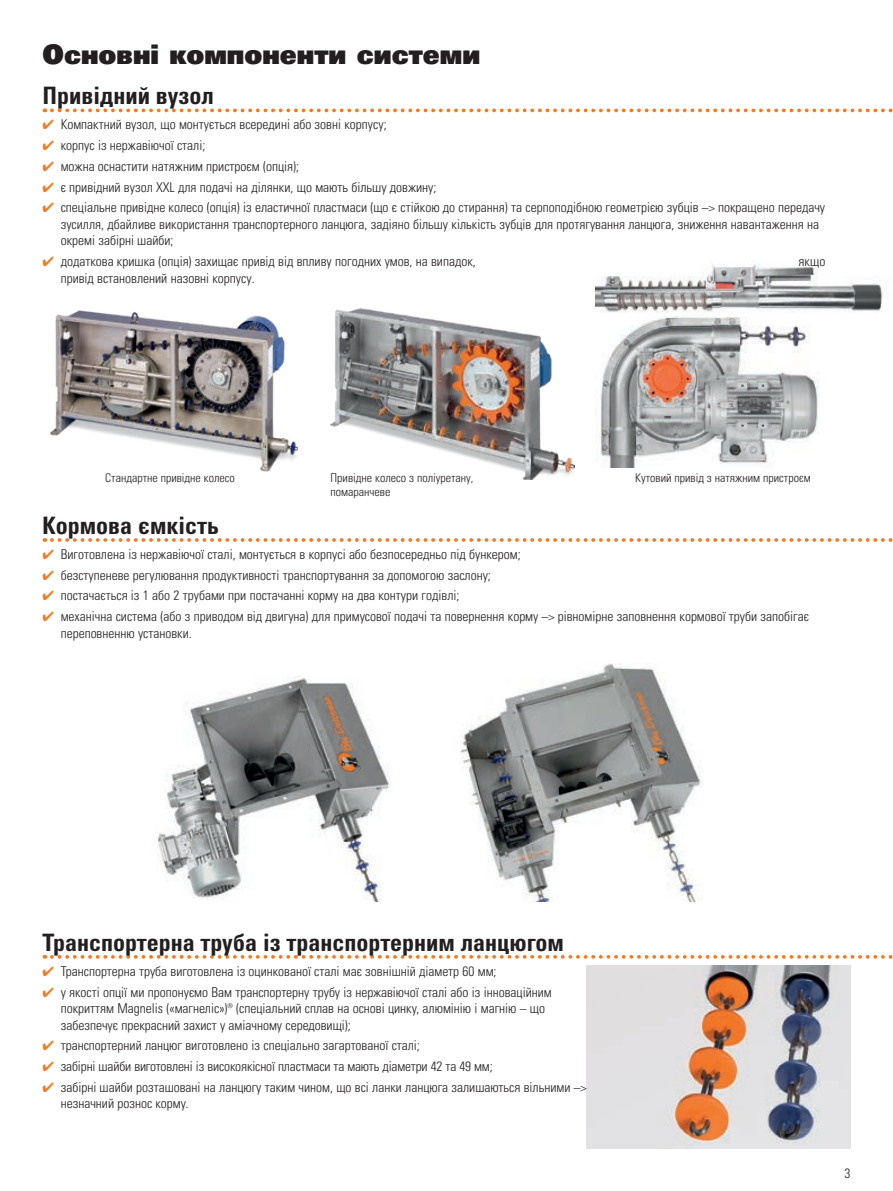
<style>
.page{position:relative;width:893px;height:1191px;background:#fff}
.page>*{position:absolute;margin:0;border:0;box-sizing:border-box;transform-origin:0 0}
.t1{font:27px "Univers LTCYR 85 X Black";color:#231f20}
.t2{font:24px "Univers LTCYR 67 Bold Cond";color:#231f20}
.t3{font:13.5px/16.5px "Univers LTCYR 47 Light Cond";color:#231f20}
.t4{font:300 condensed 13.5px "Univers LT Std";color:#231f20}
.t5{font:12px/14.4px "Univers LTCYR 47 Light Cond";color:#231f20}
.s1{color:#f47921}
</style>
<div class="page">
<img style="left:50px;top:310px;width:248px;height:162px">
<img style="left:330px;top:308px;width:244px;height:171px">
<img style="left:460px;top:663px;width:243px;height:238px">
<img style="left:156px;top:677px;width:234px;height:224px">
<img style="left:587px;top:965px;width:263px;height:183px">
<img style="left:600px;top:317px;width:219px;height:151px">
<img style="left:595px;top:264px;width:288px;height:49px">
<svg style="left:52px;top:955px;width:841px;height:3px"></svg>
<svg style="left:52px;top:538px;width:841px;height:4px"></svg>
<svg style="left:52px;top:108px;width:841px;height:4px"></svg>
<h1 class="t1" style="left:43px;top:37px;width:439px">Основні компоненти системи</h1>
<h2 class="t2" style="left:43px;top:81px;width:173px">Привідний вузол</h2>
<p class="t3" style="left:43px;top:116px;width:346px"><span class="s1">✔</span> Компактний вузол, що монтується всередині або зовні корпусу;</p>
<p class="t3" style="left:43px;top:136px;width:164px"><span class="s1">✔</span> корпус із нержавіючої сталі;</p>
<p class="t3" style="left:43px;top:157px;width:258px"><span class="s1">✔</span> можна оснастити натяжним пристроєм (oпція);</p>
<p class="t3" style="left:43px;top:178px;width:395px"><span class="s1">✔</span> є привідний вузол XXL для подачі на ділянки, що мають більшу довжину;</p>
<p class="t3" style="left:61px;top:199px;width:766px;text-indent:-18px"><span class="s1">✔</span> спеціальне привідне колесо (oпція) із еластичної пластмаси (що є стійкою до стирання) та серпоподібною геометрією зубців –&gt; покращено передачу зусилля, дбайливе використання транспортерного ланцюга, задіяно більшу кількість зубців для протягування ланцюга, зниження навантаження на окремі забірні шайби;</p>
<p class="t3" style="left:43px;top:252px;width:435px"><span class="s1">✔</span> додаткова кришка (опція) захищає привід від впливу погодних умов, на випадок,</p>
<p class="t3" style="left:799px;top:252px;width:28px">якщо</p>
<p class="t3" style="left:61px;top:269px;width:195px">привід встановлений назовні корпусу.</p>
<p class="t5" style="left:105px;top:469px;width:131px">Стандартне привідне колесо</p>
<p class="t5" style="left:635px;top:469px;width:177px">Кутовий привід з натяжним пристроєм</p>
<p class="t5" style="left:331px;top:469px;width:144px">Привідне колесо з поліуретану, помаранчеве</p>
<h2 class="t2" style="left:43px;top:510px;width:178px">Кормова ємкість</h2>
<p class="t3" style="left:43px;top:545px;width:480px"><span class="s1">✔</span> Виготовлена із нержавіючої сталі, монтується в корпусі або безпосередньо під бункером;</p>
<p class="t3" style="left:43px;top:566px;width:450px"><span class="s1">✔</span> безступеневе регулювання продуктивності транспортування за допомогою заслону;</p>
<p class="t3" style="left:43px;top:586px;width:418px"><span class="s1">✔</span> постачається із 1 або 2 трубами при постачанні корму на два контури годівлі;</p>
<p class="t3" style="left:61px;top:607px;width:750px;text-indent:-18px"><span class="s1">✔</span> механічна система (або з приводом від двигуна) для примусової подачі та повернення корму –&gt; рівномірне заповнення кормової труби запобігає переповненню установки.</p>
<h2 class="t2" style="left:43px;top:927px;width:523px">Транспортерна труба із транспортерним ланцюгом</h2>
<p class="t3" style="left:43px;top:962px;width:456px"><span class="s1">✔</span> Транспортерна труба виготовлена із оцинкованої сталі має зовнішній діаметр 60 мм;</p>
<p class="t3" style="left:61px;top:982px;width:493px;text-indent:-18px"><span class="s1">✔</span> у якості опції ми пропонуємо Вам транспортерну трубу із нержавіючої сталі або із інноваційним покриттям Magnelis («магнеліс»)® (спеціальний сплав на основі цинку, алюмінію і магнію – що забезпечує прекрасний захист у аміачному середовищі);</p>
<p class="t3" style="left:43px;top:1036px;width:379px"><span class="s1">✔</span> транспортерний ланцюг виготовлено із спеціально загартованої сталі;</p>
<p class="t3" style="left:43px;top:1057px;width:452px"><span class="s1">✔</span> забірні шайби виготовлені із високоякісної пластмаси та мають діаметри 42 та 49 мм;</p>
<p class="t3" style="left:61px;top:1078px;width:527px;text-indent:-18px"><span class="s1">✔</span> забірні шайби розташовані на ланцюгу таким чином, що всі ланки ланцюга залишаються вільними –&gt; незначний рознос корму.</p>
<p class="t4" style="left:844px;top:1165px;width:7px">3</p>
</div>
